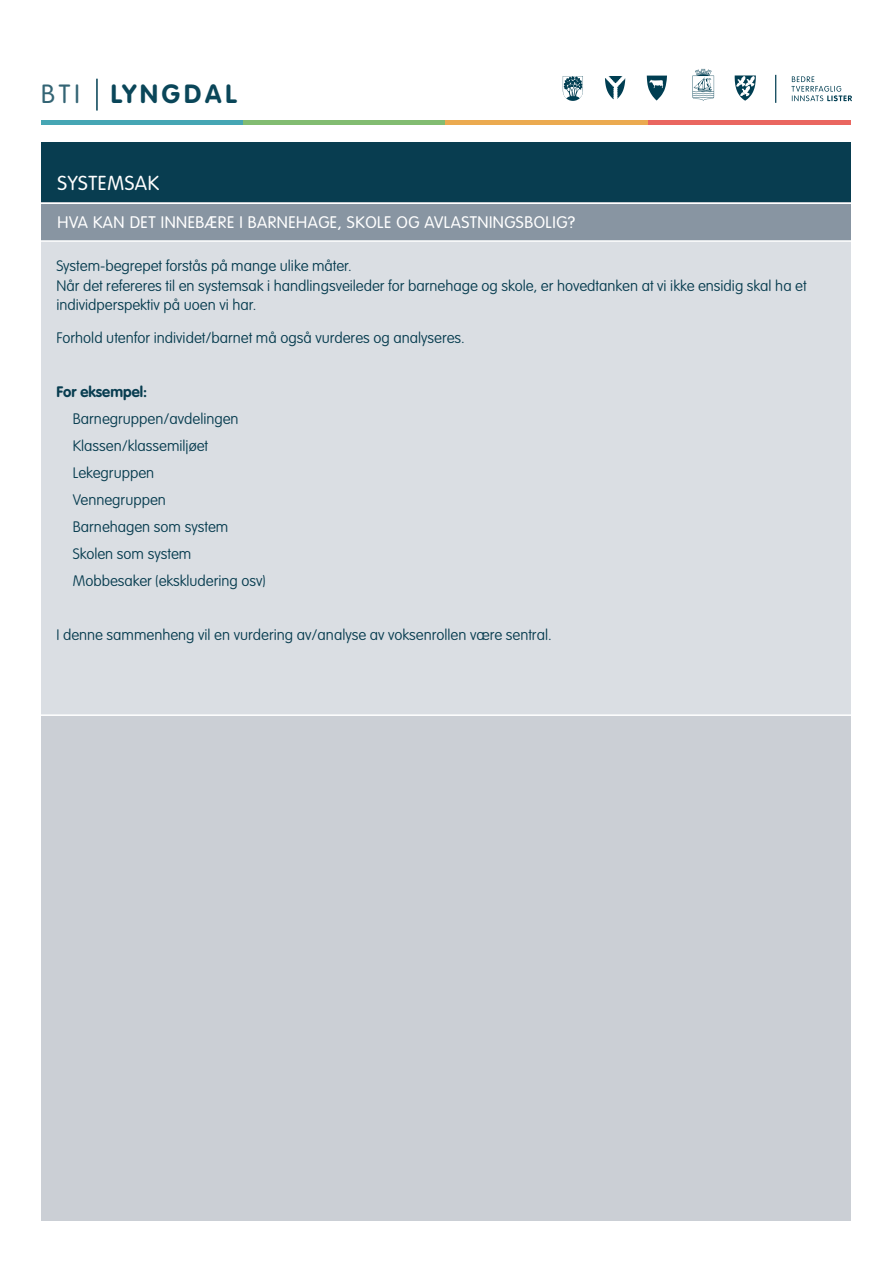
<style>
.page{position:relative;width:893px;height:1263px;background:#fff}
.page>*{position:absolute;margin:0;border:0;box-sizing:border-box;transform-origin:0 0}
.t1{font:700 25.95px "VAG Rounded";letter-spacing:.15em;color:#0a4659}
.t2{font:300 19.95px "VAG Rounded";letter-spacing:.03em;color:#fff}
.t3{font:300 16.5px "VAG Rounded";letter-spacing:.03em;color:#fff}
.t4{font:100 15px/19.5px "VAG Rounded";color:#083d50}
.t5{font:700 15px "VAG Rounded";color:#083d50}
.s1{font-weight:300;color:#336474}
</style>
<div class="page">
<div style="left:41px;top:238px;width:809px;height:478px;background:#dadee3"></div>
<svg style="left:605px;top:76px;width:20px;height:23px"></svg>
<svg style="left:563px;top:76px;width:20px;height:25px"></svg>
<svg style="left:692px;top:69px;width:22px;height:32px"></svg>
<svg style="left:775px;top:75px;width:1px;height:28px"></svg>
<svg style="left:791px;top:76px;width:61px;height:25px"></svg>
<svg style="left:735px;top:75px;width:21px;height:26px"></svg>
<svg style="left:647px;top:76px;width:20px;height:25px"></svg>
<div style="left:41px;top:120px;width:203px;height:5px;background:#46a6b4"></div>
<div style="left:243px;top:120px;width:203px;height:5px;background:#82bc71"></div>
<div style="left:445px;top:120px;width:203px;height:5px;background:#ebaa50"></div>
<div style="left:648px;top:120px;width:202px;height:5px;background:#ea6660"></div>
<hr style="left:96px;top:79px;width:2px;height:32px;background:#003e52">
<div style="left:41px;top:142px;width:809px;height:61px;background:#083d50"></div>
<div style="left:41px;top:202px;width:809px;height:38px;background:#8895a2"></div>
<hr style="left:34px;top:202px;width:821px;height:2px;background:#fff">
<hr style="left:34px;top:240px;width:821px;height:2px;background:#fff">
<hr style="left:34px;top:714px;width:821px;height:2px;background:#fff">
<div style="left:41px;top:716px;width:809px;height:505px;background:#cbcfd5"></div>
<p class="t1" style="left:41px;top:78px;width:197px"><span class="s1">BTI</span> LYNGDAL</p>
<p class="t2" style="left:58px;top:172px;width:103px">SYSTEMSAK</p>
<p class="t3" style="left:58px;top:213px;width:519px">HVA KAN DET INNEBÆRE I BARNEHAGE, SKOLE OG AVLASTNINGSBOLIG?</p>
<p class="t4" style="left:56px;top:256px;width:297px">System-begrepet forstås på mange ulike måter.</p>
<p class="t4" style="left:56px;top:276px;width:752px">Når det refereres til en systemsak i handlingsveileder for barnehage og skole, er hovedtanken at vi ikke ensidig skal ha et individperspektiv på uoen vi har.</p>
<p class="t4" style="left:56px;top:328px;width:410px">Forhold utenfor individet/barnet må også vurderes og analyseres.</p>
<p class="t5" style="left:56px;top:383px;width:92px">For eksempel:</p>
<p class="t4" style="left:73px;top:409px;width:167px">Barnegruppen/avdelingen</p>
<p class="t4" style="left:73px;top:436px;width:137px">Klassen/klassemiljøet</p>
<p class="t4" style="left:73px;top:463px;width:83px">Lekegruppen</p>
<p class="t4" style="left:73px;top:490px;width:95px">Vennegruppen</p>
<p class="t4" style="left:73px;top:517px;width:157px">Barnehagen som system</p>
<p class="t4" style="left:73px;top:544px;width:120px">Skolen som system</p>
<p class="t4" style="left:73px;top:571px;width:194px">Mobbesaker (ekskludering osv)</p>
<p class="t4" style="left:56px;top:625px;width:497px">I denne sammenheng vil en vurdering av/analyse av voksenrollen være sentral.</p>
</div>
